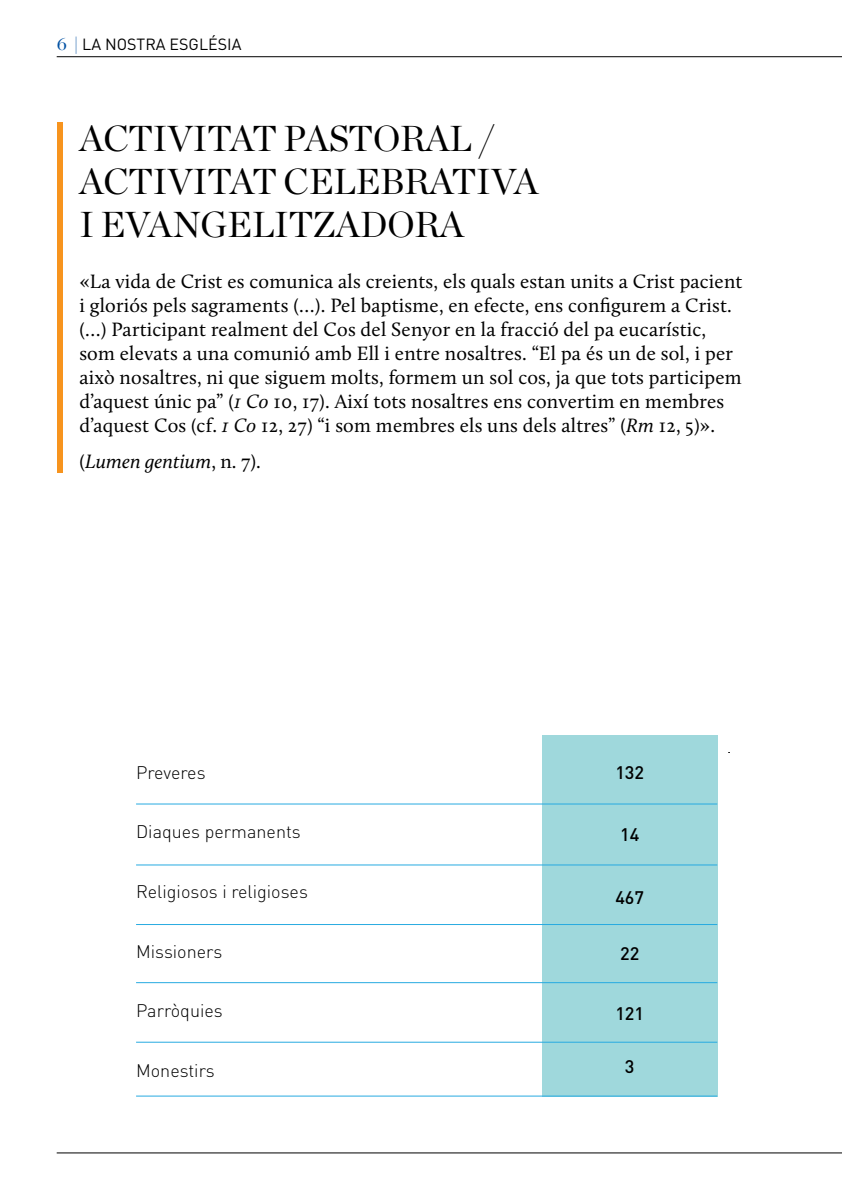
<style>
.page{position:relative;width:842px;height:1191px;background:#fff}
.page>*{position:absolute;margin:0;border:0;box-sizing:border-box;transform-origin:0 0}
.t1{font:36px/43.2px "Chronicle Display";color:#000}
.t2{font:20px/24px "Calluna";letter-spacing:.01em;color:#000}
.t3{font:italic 20px "Calluna";color:#000}
.t4{font:300 18px "DIN Pro";color:#000}
.t5{font:500 18px "DIN Pro";color:#000}
.t6{font:16px "DIN Pro";color:#000}
.s1{font-family:"Chronicle Display";font-size:18px;color:#0251a3}
.s2{font-style:italic}
.s3{font-style:normal}
</style>
<div class="page">
<hr style="left:57px;top:56px;width:785px;height:1px;background:#000">
<hr style="left:57px;top:1152px;width:785px;height:1px;background:#000">
<div style="left:57px;top:122px;width:5px;height:350px;background:#f7941e"></div>
<div style="left:542px;top:735px;width:175px;height:361px;background:#9fd8dc"></div>
<hr style="left:136px;top:803px;width:581px;height:1px;background:#27aae1">
<hr style="left:136px;top:864px;width:581px;height:1px;background:#27aae1">
<hr style="left:136px;top:924px;width:581px;height:1px;background:#27aae1">
<hr style="left:136px;top:982px;width:581px;height:1px;background:#27aae1">
<hr style="left:136px;top:1041px;width:581px;height:1px;background:#27aae1">
<hr style="left:136px;top:1095px;width:581px;height:1px;background:#27aae1">
<p class="t6" style="left:57px;top:31px;width:186px"><span class="s1">6 |</span> LA NOSTRA ESGLÉSIA</p>
<h1 class="t1" style="left:79px;top:114px;width:460px">ACTIVITAT PASTORAL /<br>ACTIVITAT CELEBRATIVA<br>I EVANGELITZADORA</h1>
<p class="t2" style="left:79px;top:269px;width:665px">«La vida de Crist es comunica als creients, els quals estan units a Crist pacient i gloriós pels sagraments (…). Pel baptisme, en efecte, ens configurem a Crist. (…) Participant realment del Cos del Senyor en la fracció del pa eucarístic, som elevats a una comunió amb Ell i entre nosaltres. “El pa és un de sol, i per això nosaltres, ni que siguem molts, formem un sol cos, ja que tots participem d’aquest únic pa” (<span class="s2">1 Co</span> 10, 17). Així tots nosaltres ens convertim en membres d’aquest Cos (cf. <span class="s2">1 Co</span> 12, 27) “i som membres els uns dels altres” (<span class="s2">Rm</span> 12, 5)».</p>
<p class="t3" style="left:79px;top:449px;width:183px"><span class="s3">(</span>Lumen gentium<span class="s3">, n. 7).</span></p>
<p class="t4" style="left:136px;top:760px;width:71px">Preveres</p>
<p class="t5" style="left:615px;top:760px;width:30px">132</p>
<p class="t4" style="left:136px;top:819px;width:166px">Diaques permanents</p>
<p class="t5" style="left:620px;top:822px;width:21px">14</p>
<p class="t4" style="left:136px;top:879px;width:173px">Religiosos i religioses</p>
<p class="t5" style="left:615px;top:885px;width:30px">467</p>
<p class="t4" style="left:136px;top:939px;width:88px">Missioners</p>
<p class="t5" style="left:620px;top:941px;width:21px">22</p>
<p class="t4" style="left:136px;top:998px;width:88px">Parròquies</p>
<p class="t4" style="left:136px;top:1058px;width:80px">Monestirs</p>
<p class="t5" style="left:615px;top:1001px;width:30px">121</p>
<p class="t5" style="left:625px;top:1054px;width:11px">3</p>
</div>
